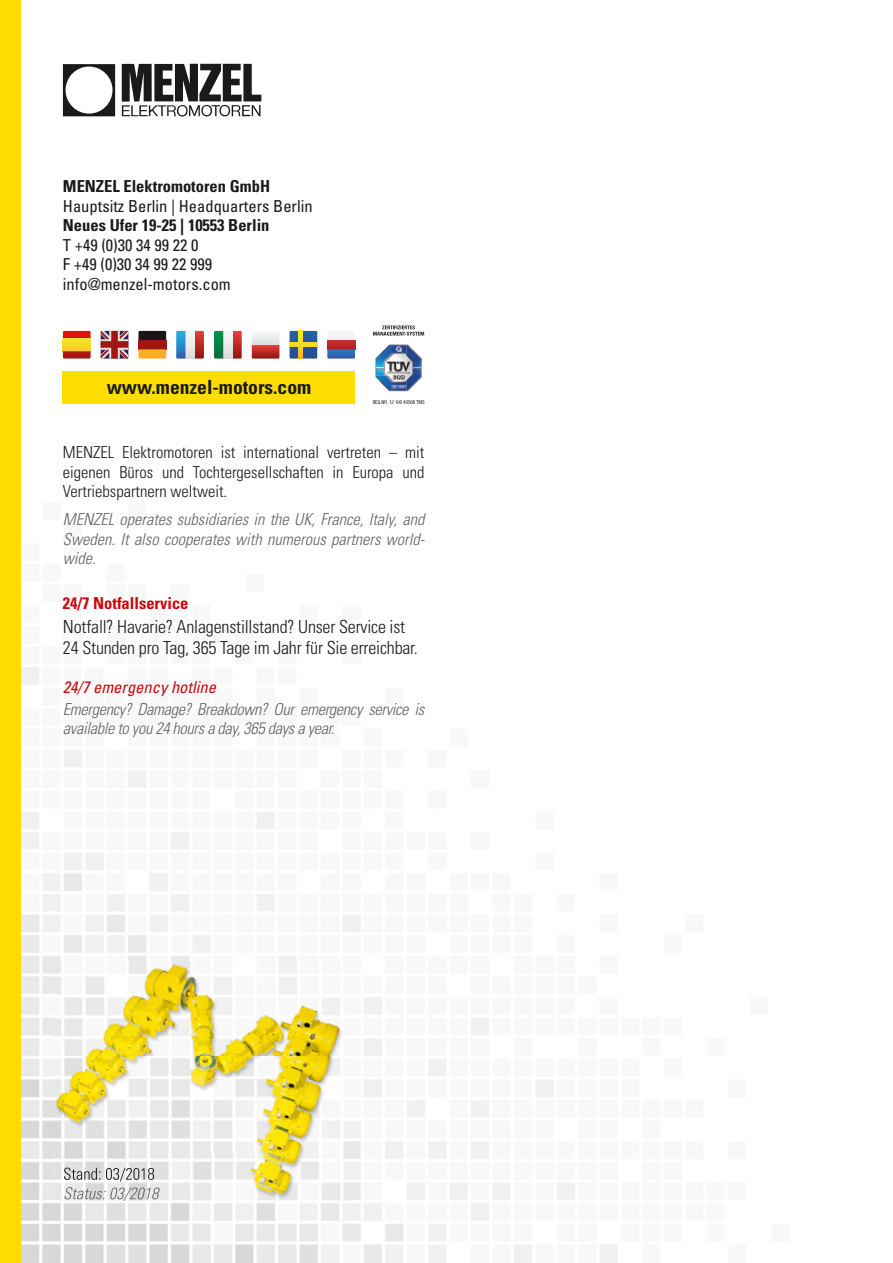
<style>
.page{position:relative;width:893px;height:1263px;background:#fff}
.page>*{position:absolute;margin:0;border:0;box-sizing:border-box;transform-origin:0 0}
.t1{font:700 condensed 19.5px "Univers LT Std";color:#1a1a18}
.t2{font:300 condensed 18px/21.6px "Univers LT Std";letter-spacing:-.01em;color:#1a1a18}
.t3{font:italic 300 condensed 16.5px/19.5px "Univers LT Std";letter-spacing:-.02em;color:#636362}
.t4{font:300 condensed 16.5px/19.5px "Univers LT Std";color:#1a1a18;text-align:justify}
.t5{font:condensed 16.5px/19.5px "Univers LT Std";color:#1a1a18}
.t6{font:700 condensed 16.5px "Univers LT Std";color:#1a1a18}
.t7{font:italic condensed 16.5px "Univers LT Std";color:#c9070a}
.t8{font:700 condensed 16.5px "Univers LT Std";color:#c9070a}
</style>
<div class="page">
<img style="left:20px;top:404px;width:598px;height:859px">
<div style="left:0;top:0;width:20px;height:1263px;background:#fd0"></div>
<svg style="left:122px;top:64px;width:139px;height:53px"></svg>
<svg style="left:63px;top:64px;width:52px;height:52px"></svg>
<div style="left:63px;top:371px;width:292px;height:33px;background:#fd0"></div>
<svg style="left:373px;top:400px;width:51px;height:4px"></svg>
<svg style="left:373px;top:325px;width:51px;height:11px"></svg>
<img style="left:375px;top:345px;width:47px;height:46px">
<svg style="left:101px;top:331px;width:27px;height:28px"></svg>
<svg style="left:138px;top:331px;width:28px;height:9px"></svg>
<div style="left:138px;top:340px;width:28px;height:9px;background:#a11612"></div>
<svg style="left:138px;top:349px;width:28px;height:10px"></svg>
<svg style="left:195px;top:331px;width:9px;height:28px"></svg>
<svg style="left:185px;top:331px;width:10px;height:28px"></svg>
<svg style="left:176px;top:331px;width:9px;height:28px"></svg>
<svg style="left:63px;top:331px;width:28px;height:7px"></svg>
<div style="left:63px;top:338px;width:28px;height:13px;background:#f9d92a"></div>
<svg style="left:63px;top:351px;width:28px;height:8px"></svg>
<svg style="left:252px;top:333px;width:27px;height:26px"></svg>
<svg style="left:290px;top:331px;width:27px;height:28px"></svg>
<svg style="left:298px;top:331px;width:4px;height:28px"></svg>
<hr style="left:290px;top:342px;width:27px;height:4px;background:#f8da2a">
<svg style="left:328px;top:334px;width:27px;height:6px"></svg>
<div style="left:327px;top:340px;width:28px;height:9px;background:#b82a25"></div>
<svg style="left:327px;top:349px;width:28px;height:10px"></svg>
<svg style="left:232px;top:331px;width:10px;height:28px"></svg>
<svg style="left:223px;top:331px;width:9px;height:28px"></svg>
<svg style="left:214px;top:331px;width:9px;height:28px"></svg>
<img style="left:55px;top:962px;width:292px;height:238px">
<img style="left:64px;top:1167px;width:90px;height:14px">
<img style="left:65px;top:1187px;width:95px;height:13px">
<p class="t6" style="left:63px;top:176px;width:209px">MENZEL Elektromotoren GmbH</p>
<p class="t5" style="left:63px;top:196px;width:251px">Hauptsitz Berlin | Headquarters Berlin</p>
<p class="t6" style="left:63px;top:215px;width:208px">Neues Ufer 19-25 | 10553 Berlin</p>
<p class="t5" style="left:63px;top:235px;width:169px">T +49 (0)30 34 99 22 0<br>F +49 (0)30 34 99 22 999 info@menzel-motors.com</p>
<p class="t1" style="left:107px;top:375px;width:206px">www.menzel-motors.com</p>
<p class="t4" style="left:63px;top:443px;width:363px">MENZEL Elektromotoren ist international vertreten – mit eigenen Büros und Tochtergesellschaften in Europa und Vertriebs partnern weltweit.</p>
<p class="t3" style="left:63px;top:510px;width:363px;text-align:justify">MENZEL operates subsidiaries in the UK, France, Italy, and Sweden. It also cooperates with numerous partners world&shy;wide.</p>
<p class="t8" style="left:63px;top:593px;width:127px">24/7 Notfallservice</p>
<p class="t2" style="left:63px;top:616px;width:356px">Notfall? Havarie? Anlagenstillstand? Unser Service ist<br>24 Stunden pro Tag, 365 Tage im Jahr für Sie erreichbar.</p>
<p class="t7" style="left:63px;top:677px;width:155px">24/7 emergency hotline</p>
<p class="t3" style="left:63px;top:699px;width:363px">Emergency? Damage? Breakdown? Our emergency service is available to you 24 hours a day, 365 days a year.</p>
</div>
